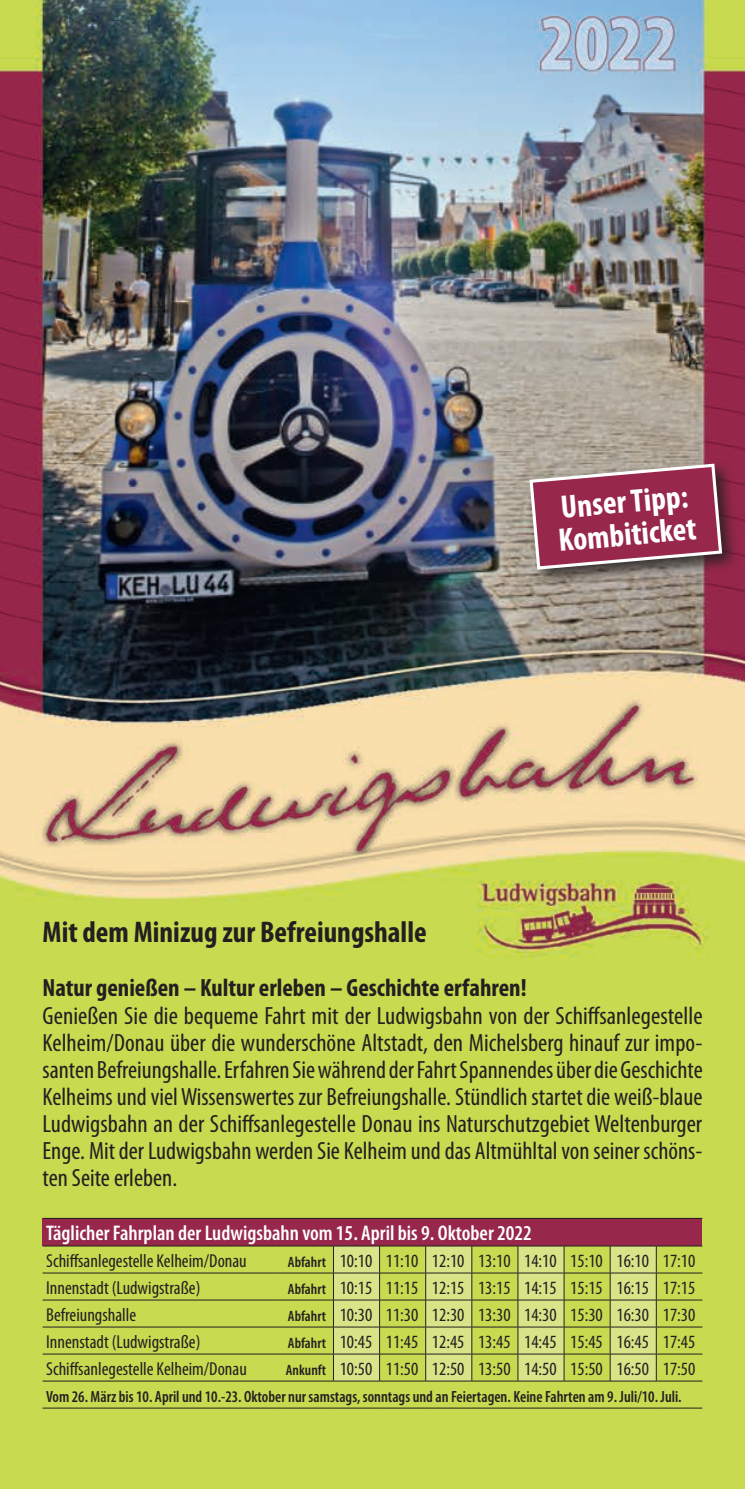
<style>
.page{position:relative;width:745px;height:1489px;background:#fff}
.page>*{position:absolute;margin:0;border:0;box-sizing:border-box;transform-origin:0 0}
.t1{font:700 condensed 32.75px/32.8px "Myriad Pro";color:#fff}
.t2{font:700 condensed 30px "Myriad Pro";color:#231f20}
.t3{font:condensed 25px/27px "Myriad Pro";color:#231f20;text-align:justify}
.t4{font:700 condensed 25px "Myriad Pro";color:#231f20}
.t5{font:600 condensed 21.25px "Myriad Pro";color:#fff}
.t6{font:condensed 18.75px "Myriad Pro";color:#231f20}
.t7{font:600 condensed 16.25px "Myriad Pro";color:#231f20}
.s1{font-weight:600;font-size:15px}
</style>
<div class="page">
<img style="left:0;top:0;width:744px;height:1488px">
<div style="left:43px;top:1218px;width:659px;height:27px;background:#97274b"></div>
<hr style="left:43px;top:1217px;width:233px;height:1px;background:#231f20">
<hr style="left:276px;top:1217px;width:57px;height:1px;background:#231f20">
<hr style="left:333px;top:1217px;width:46px;height:1px;background:#231f20">
<hr style="left:379px;top:1217px;width:46px;height:1px;background:#231f20">
<hr style="left:425px;top:1217px;width:46px;height:1px;background:#231f20">
<hr style="left:471px;top:1217px;width:46px;height:1px;background:#231f20">
<hr style="left:517px;top:1217px;width:46px;height:1px;background:#231f20">
<hr style="left:563px;top:1217px;width:46px;height:1px;background:#231f20">
<hr style="left:609px;top:1217px;width:47px;height:1px;background:#231f20">
<hr style="left:656px;top:1217px;width:46px;height:1px;background:#231f20">
<hr style="left:43px;top:1245px;width:233px;height:1px;background:#231f20">
<hr style="left:276px;top:1245px;width:57px;height:1px;background:#231f20">
<hr style="left:43px;top:1272px;width:233px;height:1px;background:#231f20">
<hr style="left:276px;top:1272px;width:57px;height:1px;background:#231f20">
<hr style="left:43px;top:1299px;width:233px;height:1px;background:#231f20">
<hr style="left:276px;top:1299px;width:57px;height:1px;background:#231f20">
<hr style="left:43px;top:1326px;width:233px;height:1px;background:#231f20">
<hr style="left:276px;top:1326px;width:57px;height:1px;background:#231f20">
<hr style="left:43px;top:1353px;width:233px;height:1px;background:#231f20">
<hr style="left:276px;top:1353px;width:57px;height:1px;background:#231f20">
<hr style="left:43px;top:1380px;width:233px;height:1px;background:#231f20">
<hr style="left:276px;top:1380px;width:57px;height:1px;background:#231f20">
<hr style="left:333px;top:1380px;width:46px;height:1px;background:#231f20">
<hr style="left:379px;top:1380px;width:46px;height:1px;background:#231f20">
<hr style="left:425px;top:1380px;width:46px;height:1px;background:#231f20">
<hr style="left:471px;top:1380px;width:46px;height:1px;background:#231f20">
<hr style="left:43px;top:1407px;width:233px;height:1px;background:#231f20">
<hr style="left:276px;top:1407px;width:57px;height:1px;background:#231f20">
<hr style="left:333px;top:1407px;width:46px;height:1px;background:#231f20">
<hr style="left:379px;top:1407px;width:46px;height:1px;background:#231f20">
<hr style="left:425px;top:1407px;width:46px;height:1px;background:#231f20">
<hr style="left:471px;top:1407px;width:46px;height:1px;background:#231f20">
<hr style="left:517px;top:1407px;width:46px;height:1px;background:#231f20">
<hr style="left:563px;top:1407px;width:46px;height:1px;background:#231f20">
<hr style="left:609px;top:1407px;width:47px;height:1px;background:#231f20">
<hr style="left:656px;top:1407px;width:46px;height:1px;background:#231f20">
<hr style="left:656px;top:1245px;width:46px;height:1px;background:#231f20">
<hr style="left:656px;top:1272px;width:46px;height:1px;background:#231f20">
<hr style="left:656px;top:1299px;width:46px;height:1px;background:#231f20">
<hr style="left:656px;top:1326px;width:46px;height:1px;background:#231f20">
<hr style="left:656px;top:1353px;width:46px;height:1px;background:#231f20">
<svg style="left:333px;top:1245px;width:323px;height:135px;background:#c5d36b"></svg>
<hr style="left:517px;top:1380px;width:46px;height:1px;background:#231f20">
<hr style="left:563px;top:1380px;width:46px;height:1px;background:#231f20">
<hr style="left:609px;top:1380px;width:47px;height:1px;background:#231f20">
<hr style="left:656px;top:1380px;width:46px;height:1px;background:#231f20">
<div style="left:524px;top:459px;width:216px;height:129px;background:#231f20;opacity:.85"></div>
<svg style="left:527px;top:462px;width:196px;height:109px;background:#9b4861"></svg>
<h1 class="t1" style="left:553px;top:490px;width:140px;rotate:-5deg">Unser Tipp:<br>Kombiticket</h1>
<p class="t2" style="left:43px;top:913px;width:385px">Mit dem Minizug zur Befreiungshalle</p>
<p class="t4" style="left:43px;top:972px;width:485px">Natur genießen – Kultur erleben – Geschichte erfahren!</p>
<p class="t3" style="left:43px;top:1001px;width:661px">Genießen Sie die bequeme Fahrt mit der Ludwigsbahn von der Schiffsanlegestelle Kelheim/Donau über die wunderschöne Altstadt, den Michelsberg hinauf zur impo&shy;santen Befreiungshalle. Erfahren Sie während der Fahrt Spannendes über die Geschichte Kelheims und viel Wissenswertes zur Befreiungshalle. Stündlich startet die weiß-blaue Ludwigsbahn an der Schiffsanlegestelle Donau ins Naturschutzgebiet Weltenburger Enge. Mit der Ludwigsbahn werden Sie Kelheim und das Altmühltal von seiner schöns&shy;ten Seite erleben.</p>
<p class="t5" style="left:46px;top:1220px;width:487px">Täglicher Fahrplan der Ludwigsbahn vom 15. April bis 9. Oktober 2022</p>
<p class="t6" style="left:46px;top:1248px;width:202px">Schiffsanlegestelle Kelheim/Donau</p>
<p class="t6" style="left:288px;top:1248px;width:408px"><span class="s1">Abfahrt</span> 10:10 11:10 12:10 13:10 14:10 15:10 16:10 17:10</p>
<p class="t6" style="left:46px;top:1275px;width:156px">Innenstadt (Ludwigstraße)</p>
<p class="t6" style="left:288px;top:1275px;width:408px"><span class="s1">Abfahrt</span> 10:15 11:15 12:15 13:15 14:15 15:15 16:15 17:15</p>
<p class="t6" style="left:46px;top:1302px;width:92px">Befreiungshalle</p>
<p class="t6" style="left:288px;top:1302px;width:408px"><span class="s1">Abfahrt</span> 10:30 11:30 12:30 13:30 14:30 15:30 16:30 17:30</p>
<p class="t6" style="left:46px;top:1329px;width:156px">Innenstadt (Ludwigstraße)</p>
<p class="t6" style="left:288px;top:1329px;width:408px"><span class="s1">Abfahrt</span> 10:45 11:45 12:45 13:45 14:45 15:45 16:45 17:45</p>
<p class="t6" style="left:46px;top:1356px;width:202px">Schiffsanlegestelle Kelheim/Donau</p>
<p class="t6" style="left:286px;top:1356px;width:410px"><span class="s1">Ankunft</span> 10:50 11:50 12:50 13:50 14:50 15:50 16:50 17:50</p>
<p class="t7" style="left:46px;top:1387px;width:636px">Vom 26. März bis 10. April und 10.-23. Oktober nur samstags, sonntags und an Feiertagen. Keine Fahrten am 9. Juli/10. Juli.</p>
</div>
